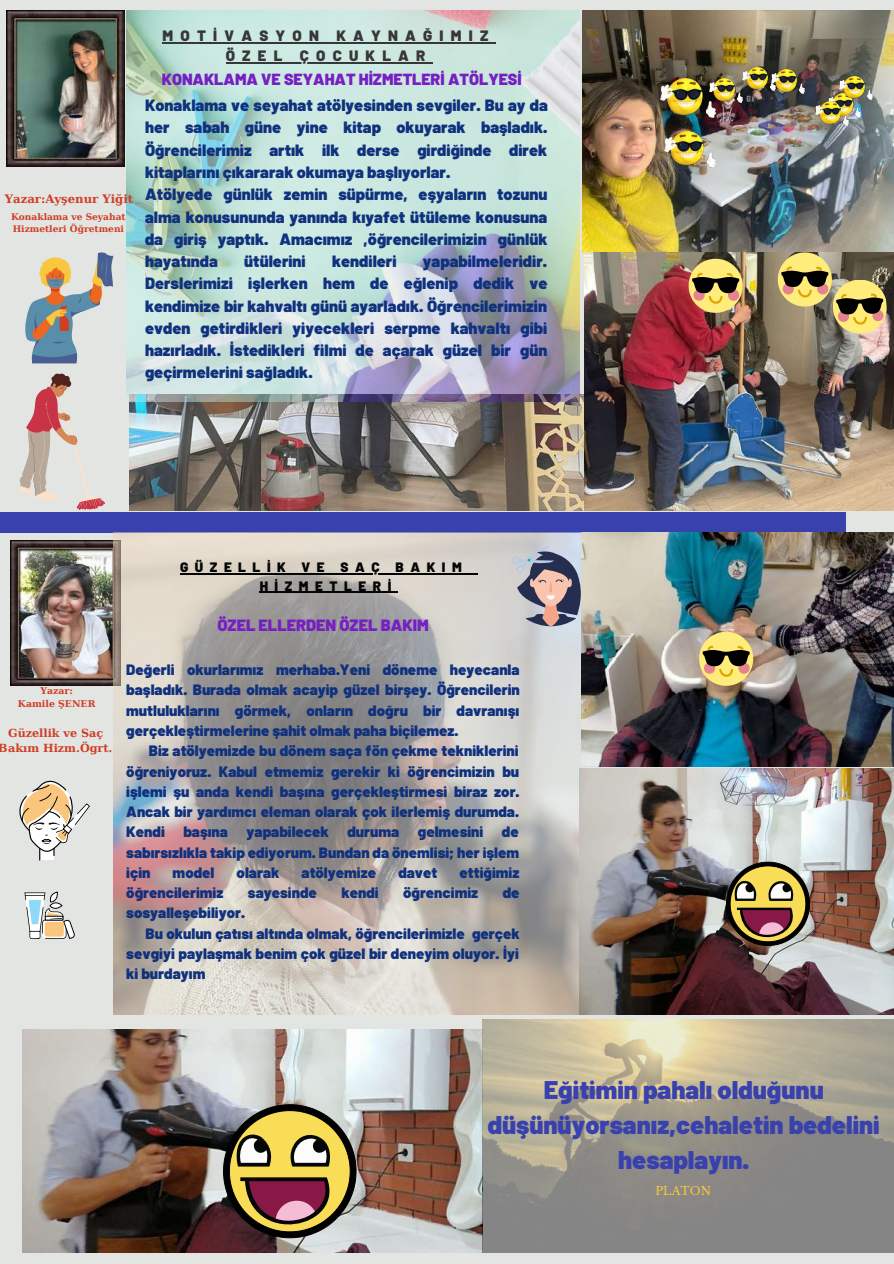
<style>
.page{position:relative;width:894px;height:1264px;background:#fff}
.page>*{position:absolute;margin:0;border:0;box-sizing:border-box;transform-origin:0 0}
.t1{font:900 25.5px/35px "Barlow";color:#3941ad;text-align:center}
.t2{font:900 16.35px/22.2px "Barlow";color:#10317d}
.t3{font:900 16.35px "Barlow";color:#761fc3}
.t4{font:900 16.05px "Barlow";color:#761fc3}
.t5{font:900 15px/20.2px "Barlow";color:#10317d;text-align:justify}
.t6{font:900 15px/20.2px "Barlow";letter-spacing:.48em;color:#373737;text-align:center}
.t7{font:900 13.65px/18.3px "Barlow";letter-spacing:.48em;color:#040505}
.t8{font:700 11.7px "DejaVu Serif";color:#d03e25}
.t9{font:11.55px "Libre Baskerville";color:#f9c63d}
.t10{font:700 11.1px/14.9px "DejaVu Serif";color:#d03e25;text-align:center}
.t11{font:700 9.3px/12.5px "DejaVu Serif";color:#d03e25;text-align:center}
.t12{font:700 9px/12px "DejaVu Serif";color:#d03e25}
</style>
<div class="page">
<div style="left:0;top:0;width:893px;height:1263px;background:#e3e5e3"></div>
<img style="left:23px;top:1029px;width:459px;height:223px">
<img style="left:582px;top:11px;width:311px;height:242px">
<div style="left:0;top:512px;width:844px;height:21px;background:#3941ad"></div>
<img style="left:129px;top:394px;width:455px;height:116px">
<img style="left:11px;top:540px;width:103px;height:146px">
<svg style="left:19px;top:252px;width:94px;height:258px"></svg>
<img style="left:126px;top:11px;width:453px;height:390px">
<img style="left:584px;top:252px;width:309px;height:258px">
<svg style="left:19px;top:780px;width:71px;height:80px"></svg>
<svg style="left:24px;top:891px;width:51px;height:48px"></svg>
<img style="left:114px;top:532px;width:467px;height:482px">
<hr style="left:180px;top:573px;width:288px;height:1px;background:#040505">
<hr style="left:260px;top:591px;width:138px;height:1px;background:#040505">
<svg style="left:507px;top:546px;width:74px;height:80px"></svg>
<img style="left:482px;top:1019px;width:411px;height:233px">
<img style="left:7px;top:11px;width:117px;height:155px">
<img style="left:579px;top:768px;width:314px;height:246px">
<img style="left:581px;top:532px;width:312px;height:234px">
<svg style="left:223px;top:1104px;width:133px;height:144px"></svg>
<img style="left:726px;top:862px;width:83px;height:90px">
<svg style="left:699px;top:631px;width:54px;height:54px"></svg>
<img style="left:660px;top:79px;width:55px;height:38px">
<hr style="left:162px;top:42px;width:333px;height:1px;background:#373737">
<hr style="left:225px;top:62px;width:207px;height:2px;background:#373737">
<img style="left:664px;top:131px;width:51px;height:36px">
<img style="left:709px;top:79px;width:33px;height:23px">
<img style="left:742px;top:67px;width:33px;height:24px">
<svg style="left:688px;top:259px;width:54px;height:54px"></svg>
<svg style="left:777px;top:252px;width:110px;height:82px"></svg>
<img style="left:771px;top:70px;width:33px;height:23px">
<img style="left:827px;top:94px;width:33px;height:24px">
<img style="left:839px;top:76px;width:33px;height:24px">
<img style="left:815px;top:102px;width:32px;height:23px">
<p class="t8" style="left:5px;top:192px;width:130px">Yazar:Ayşenur Yiğit</p>
<p class="t12" style="left:11px;top:211px;width:116px">Konaklama ve Seyahat<br>Hizmetleri Öğretmeni</p>
<p class="t6" style="left:162px;top:25px;width:327px">MOTİVASYON KAYNAĞIMIZ<br>ÖZEL ÇOCUKLAR</p>
<p class="t4" style="left:162px;top:69px;width:361px">KONAKLAMA VE SEYAHAT HİZMETLERİ ATÖLYESİ</p>
<p class="t2" style="left:145px;top:93px;width:404px">Konaklama ve seyahat atölyesinden sevgiler. Bu ay da her sabah güne yine kitap okuyarak başladık.<br>Öğrencilerimiz artık ilk derse girdiğinde direk kitaplarını çıkararak okumaya başlıyorlar.<br>Atölyede günlük zemin süpürme, eşyaların tozunu alma konusununda yanında kıyafet ütüleme konusuna da giriş yaptık. Amacımız ,öğrencilerimizin günlük hayatında</p>
<p class="t2" style="left:244px;top:249px;width:62px">ütülerini</p>
<p class="t2" style="left:332px;top:249px;width:65px">kendileri</p>
<p class="t2" style="left:145px;top:249px;width:404px;text-align:justify;text-indent:278px">yapabilmeleridir.<br>Derslerimizi işlerken hem de eğlenip dedik ve kendimize bir kahvaltı günü ayarladık. Öğrencilerimizin evden getirdikleri yiyecekleri serpme kahvaltı gibi hazırladık. İstedikleri filmi de açarak güzel bir gün geçirmelerini sağladık.</p>
<p class="t11" style="left:18px;top:685px;width:79px">Yazar:<br>Kamile ŞENER</p>
<p class="t10" style="left:-1px;top:725px;width:115px">Güzellik ve Saç<br>Bakım Hizm.Ögrt.</p>
<p class="t7" style="left:260px;top:557px;width:203px;text-indent:-80px">GÜZELLİK VE SAÇ BAKIM<br>HİZMETLERİ</p>
<p class="t3" style="left:217px;top:614px;width:213px">ÖZEL ELLERDEN ÖZEL BAKIM</p>
<p class="t5" style="left:126px;top:659px;width:395px">Değerli okurlarımız merhaba.Yeni döneme heyecanla başladık. Burada olmak acayip güzel birşey. Öğrencilerin mutluluklarını görmek, onların doğru bir davranışı gerçekleştirmelerine şahit olmak paha biçilemez.</p>
<p class="t5" style="left:126px;top:740px;width:394px;text-align:left;text-indent:23px">Biz atölyemizde bu dönem saça fön çekme tekniklerini öğreniyoruz. Kabul etmemiz gerekir ki öğrencimizin bu işlemi şu anda kendi başına gerçekleştirmesi biraz zor.<br>Ancak bir yardımcı eleman olarak çok ilerlemiş durumda.<br>Kendi</p>
<p class="t5" style="left:183px;top:821px;width:300px">başına yapabilecek duruma gelmesini</p>
<p class="t5" style="left:126px;top:821px;width:394px;text-indent:375px">de sabırsızlıkla takip ediyorum. Bundan da önemlisi; her işlem için</p>
<p class="t5" style="left:173px;top:861px;width:43px">model</p>
<p class="t5" style="left:236px;top:861px;width:44px">olarak</p>
<p class="t5" style="left:301px;top:861px;width:76px">atölyemize</p>
<p class="t5" style="left:398px;top:861px;width:41px">davet</p>
<p class="t5" style="left:459px;top:861px;width:61px">ettiğimiz</p>
<p class="t5" style="left:126px;top:882px;width:99px">öğrencilerimiz</p>
<p class="t5" style="left:248px;top:882px;width:70px">sayesinde</p>
<p class="t5" style="left:341px;top:882px;width:38px">kendi</p>
<p class="t5" style="left:403px;top:882px;width:77px">öğrencimiz</p>
<p class="t5" style="left:502px;top:882px;width:18px">de</p>
<p class="t5" style="left:126px;top:902px;width:120px">sosyalleşebiliyor.</p>
<p class="t5" style="left:145px;top:922px;width:376px">Bu okulun çatısı altında olmak, öğrencilerimizle gerçek</p>
<p class="t5" style="left:126px;top:942px;width:393px">sevgiyi paylaşmak benim çok güzel bir deneyim oluyor. İyi</p>
<p class="t5" style="left:126px;top:963px;width:81px">ki burdayım</p>
<h1 class="t1" style="left:487px;top:1071px;width:392px">Eğitimin pahalı olduğunu düşünüyorsanız,cehaletin bedelini hesaplayın.</h1>
<p class="t9" style="left:655px;top:1183px;width:57px">PLATON</p>
</div>
